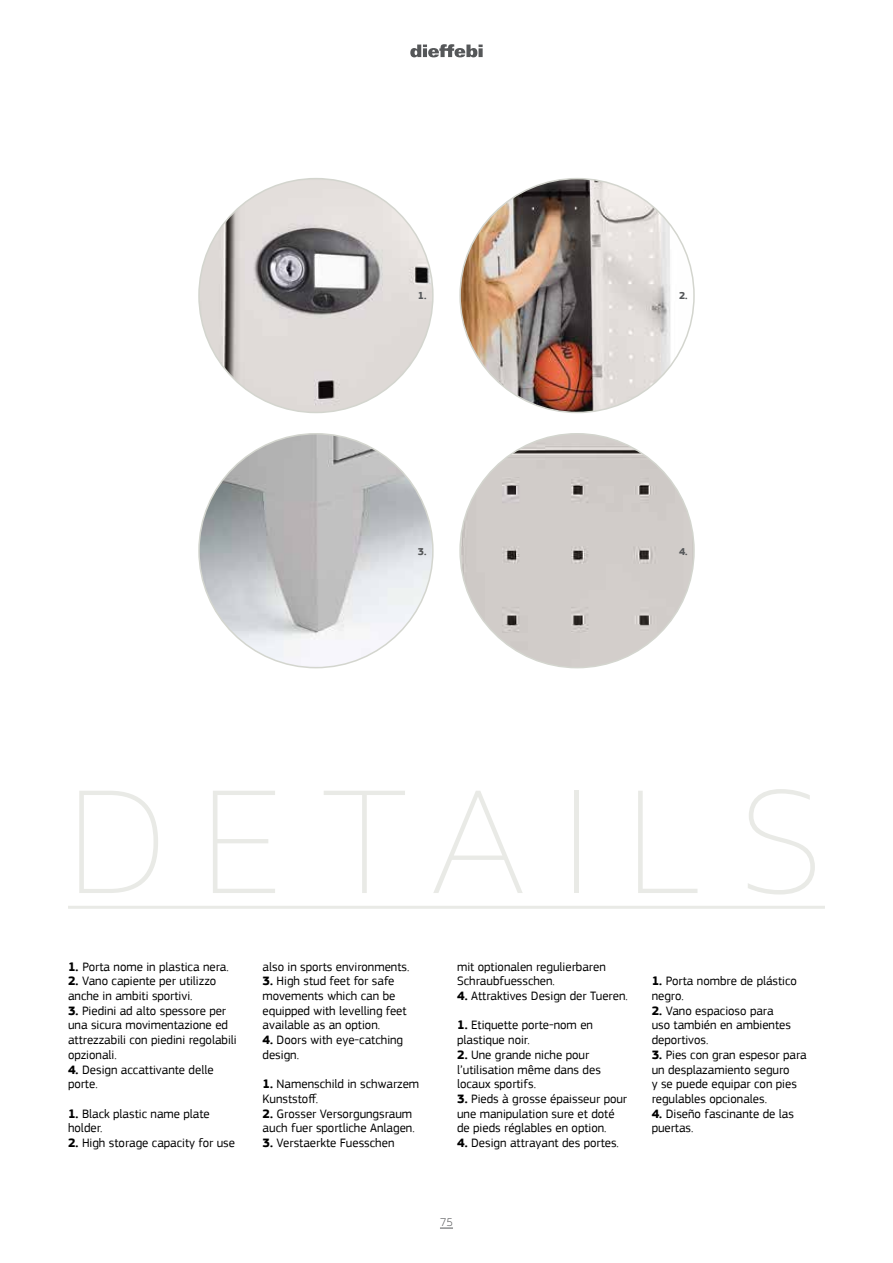
<style>
.page{position:relative;width:893px;height:1263px;background:#fff}
.page>*{position:absolute;margin:0;border:0;box-sizing:border-box;transform-origin:0 0}
.t1{font:165px "Maven Pro Light 200";letter-spacing:.21em;color:#e9eae6}
.t2{font:12.75px/14.7px "PF Square Sans Pro";color:#000}
.t3{font:12px "Maven Pro Light 300";color:#555759}
.t4{font:700 10.5px "PF Square Sans Pro";color:#555759}
.s1{font-weight:700}
</style>
<div class="page">
<hr style="left:68px;top:906px;width:757px;height:3px;background:#e9eae6">
<img style="left:460px;top:179px;width:234px;height:233px;border-radius:117px">
<img style="left:199px;top:179px;width:234px;height:233px;border-radius:117px">
<img style="left:460px;top:434px;width:234px;height:234px;border-radius:117px">
<img style="left:199px;top:434px;width:234px;height:234px;border-radius:117px">
<svg style="left:440px;top:1228px;width:13px;height:1px"></svg>
<svg style="left:410px;top:44px;width:73px;height:13px"></svg>
<p class="t4" style="left:418px;top:290px;width:10px">1.</p>
<p class="t4" style="left:679px;top:290px;width:10px">2.</p>
<p class="t4" style="left:418px;top:545px;width:10px">3.</p>
<p class="t4" style="left:679px;top:545px;width:10px">4.</p>
<h1 class="t1" style="left:68px;top:753px;width:758px">DETAILS</h1>
<p class="t2" style="left:68px;top:959px;width:162px"><span class="s1">1.</span> Porta nome in plastica nera.</p>
<p class="t2" style="left:68px;top:974px;width:150px"><span class="s1">2.</span> Vano capiente per utilizzo anche in ambiti sportivi.</p>
<p class="t2" style="left:68px;top:1003px;width:170px"><span class="s1">3.</span> Piedini ad alto spessore per una sicura movimentazione ed attrezzabili con piedini regolabili opzionali.</p>
<p class="t2" style="left:68px;top:1062px;width:147px"><span class="s1">4.</span> Design accattivante delle porte.</p>
<p class="t2" style="left:68px;top:1106px;width:143px"><span class="s1">1.</span> Black plastic name plate holder.</p>
<p class="t2" style="left:68px;top:1135px;width:169px"><span class="s1">2.</span> High storage capacity for use</p>
<p class="t2" style="left:263px;top:959px;width:148px">also in sports environments.</p>
<p class="t2" style="left:263px;top:974px;width:146px"><span class="s1">3.</span> High stud feet for safe movements which can be equipped with levelling feet available as an option.</p>
<p class="t2" style="left:263px;top:1033px;width:142px"><span class="s1">4.</span> Doors with eye-catching design.</p>
<p class="t2" style="left:263px;top:1077px;width:158px"><span class="s1">1.</span> Namenschild in schwarzem<br>Kunststoff.</p>
<p class="t2" style="left:263px;top:1106px;width:154px"><span class="s1">2.</span> Grosser Versorgungsraum auch fuer sportliche Anlagen.</p>
<p class="t2" style="left:263px;top:1135px;width:133px"><span class="s1">3.</span> Verstaerkte Fuesschen</p>
<p class="t2" style="left:457px;top:959px;width:150px">mit optionalen regulierbaren<br>Schraubfuesschen.</p>
<p class="t2" style="left:457px;top:988px;width:172px"><span class="s1">4.</span> Attraktives Design der Tueren.</p>
<p class="t2" style="left:457px;top:1018px;width:137px"><span class="s1">1.</span> Etiquette porte-nom en plastique noir.</p>
<p class="t2" style="left:457px;top:1047px;width:145px"><span class="s1">2.</span> Une grande niche pour l’utilisation même dans des locaux sportifs.</p>
<p class="t2" style="left:457px;top:1091px;width:172px"><span class="s1">3.</span> Pieds à grosse épaisseur pour une manipulation sure et doté de pieds réglables en option.</p>
<p class="t2" style="left:457px;top:1135px;width:163px"><span class="s1">4.</span> Design attrayant des portes.</p>
<p class="t2" style="left:652px;top:974px;width:147px"><span class="s1">1.</span> Porta nombre de plástico negro.</p>
<p class="t2" style="left:652px;top:1003px;width:141px"><span class="s1">2.</span> Vano espacioso para uso también en ambientes deportivos.</p>
<p class="t2" style="left:652px;top:1047px;width:157px"><span class="s1">3.</span> Pies con gran espesor para un desplazamiento seguro<br>y se puede equipar con pies regulables opcionales.</p>
<p class="t2" style="left:652px;top:1106px;width:144px"><span class="s1">4.</span> Diseño fascinante de las puertas.</p>
<p class="t3" style="left:440px;top:1215px;width:15px">75</p>
</div>
